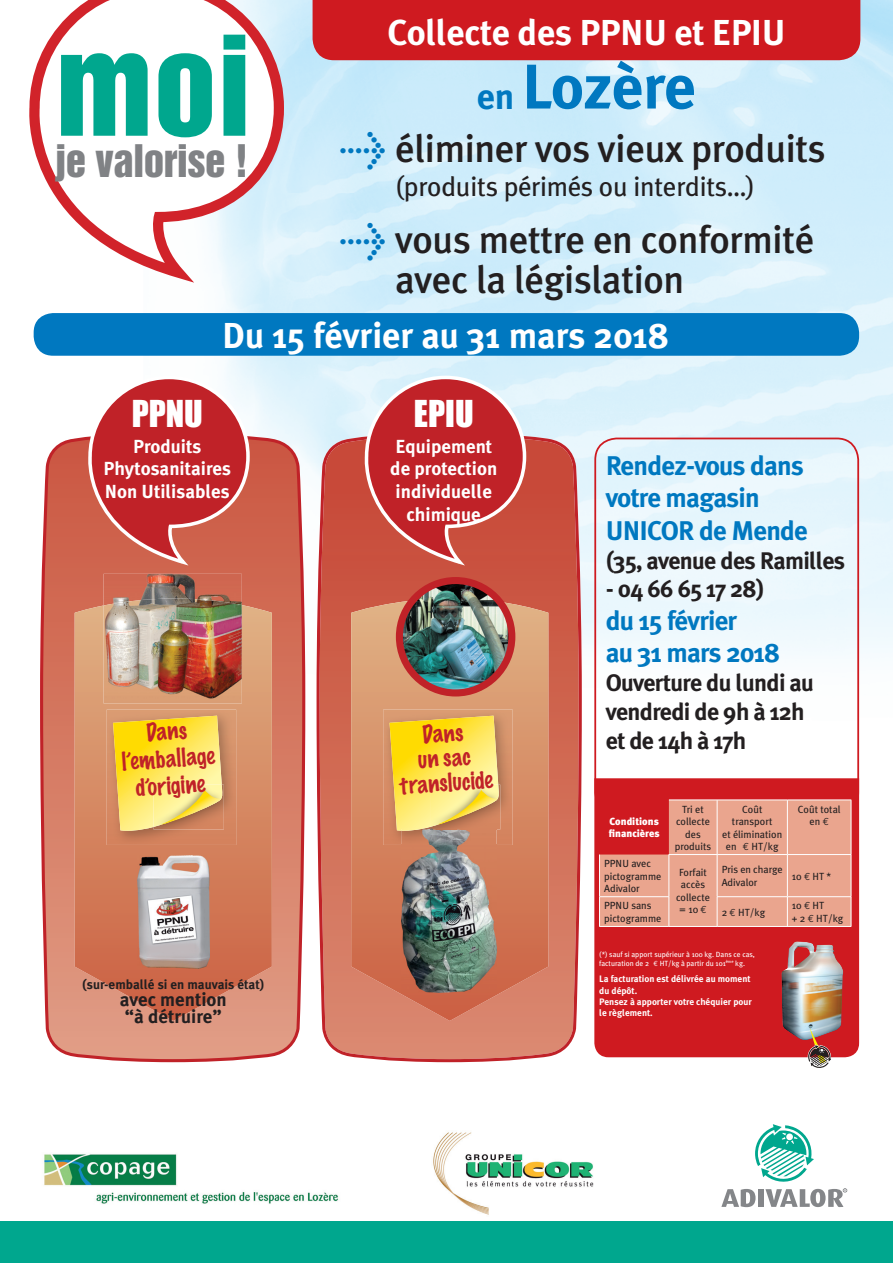
<style>
.page{position:relative;width:893px;height:1263px;background:#fff}
.page>*{position:absolute;margin:0;border:0;box-sizing:border-box;transform-origin:0 0}
.t1{font:126.45px "Helvetica Inserat LT";color:#00a78e}
.t2{font:700 63px "Meta Plus";letter-spacing:-.01em;color:#0078c0}
.t3{font:41.1px "Helvetica Inserat LT";letter-spacing:-.015em;color:#808285}
.t4{font:500 38.55px/40px "Meta Plus";letter-spacing:-.01em;color:#231f20}
.t5{font:700 36px "Meta Plus";letter-spacing:-.005em;color:#fff}
.t6{font:34.05px "Impact";color:#fff}
.t7{font:27.15px "Meta Plus";letter-spacing:-.01em;color:#231f20}
.t8{font:700 27px/32.4px "Meta Plus";letter-spacing:-.03em;color:#0078c0}
.t9{font:700 24px/28.8px "Meta Plus";letter-spacing:-.03em;color:#231f20}
.t10{font:100 22.65px/27.2px "Marker Felt";color:#c02228;text-align:center}
.t11{font:700 18.9px/22.6px "Meta Plus";color:#fff;text-align:center}
.t12{font:700 18.9px/17px "Meta Plus";color:#231f20}
.t13{font:700 13.2px "Meta Plus";color:#231f20}
.t14{font:10.35px/12.5px "Meta Plus";color:#231f20;text-align:center}
.t15{font:900 10.35px/12.5px "Meta Plus";color:#fff}
.t16{font:700 9.3px/11.2px "Meta Plus";color:#fff}
.t17{font:7.5px/9px "Meta Plus";color:#fff}
.s1{font-size:36px}
.s2{color:#0078c0}
.s3{font-family:"Euro Mono"}
</style>
<div class="page">
<img style="left:143px;top:0;width:749px;height:463px">
<img style="left:581px;top:463px;width:311px;height:270px">
<svg style="left:721px;top:1124px;width:125px;height:84px"></svg>
<div style="left:0;top:1221px;width:892px;height:41px;background:#00a78e"></div>
<div style="left:34px;top:313px;width:824px;height:42px;background:#0078c0;border-radius:20px"></div>
<div style="left:312px;top:0;width:548px;height:60px;background:#cf1a20"></div>
<div style="left:594px;top:437px;width:264px;height:377px;border:2px solid #cf1a20;border-radius:21px"></div>
<div style="left:594px;top:778px;width:264px;height:279px;background:#cf1a20"></div>
<img style="left:781px;top:941px;width:62px;height:99px">
<svg style="left:807px;top:1027px;width:24px;height:41px"></svg>
<svg style="left:599px;top:799px;width:252px;height:127px;background:#e79784"></svg>
<hr style="left:716px;top:925px;width:135px;height:1px;background:#fff">
<img style="left:44px;top:1154px;width:294px;height:50px">
<img style="left:433px;top:1132px;width:161px;height:83px">
<svg style="left:29px;top:0;width:260px;height:287px"></svg>
<svg style="left:40px;top:431px;width:267px;height:632px;background:#d77f6c"></svg>
<svg style="left:83px;top:374px;width:168px;height:193px"></svg>
<svg style="left:75px;top:605px;width:197px;height:415px;background:#d48562"></svg>
<img style="left:107px;top:709px;width:129px;height:135px">
<svg style="left:113px;top:715px;width:109px;height:115px;background:#f4d658"></svg>
<img style="left:103px;top:573px;width:139px;height:25px">
<img style="left:103px;top:598px;width:139px;height:105px">
<img style="left:137px;top:855px;width:72px;height:113px">
<svg style="left:316px;top:433px;width:265px;height:628px;background:#d26f5d"></svg>
<svg style="left:359px;top:374px;width:169px;height:193px;background:#c95050"></svg>
<svg style="left:351px;top:598px;width:197px;height:422px;background:#d58663"></svg>
<img style="left:383px;top:709px;width:129px;height:135px">
<svg style="left:389px;top:715px;width:109px;height:115px;background:#f5d757"></svg>
<img style="left:401px;top:828px;width:95px;height:163px">
<img style="left:401px;top:828px;width:20px;height:2px">
<img style="left:430px;top:828px;width:66px;height:1px">
<img style="left:399px;top:580px;width:112px;height:112px;border-radius:50%">
<div style="left:395px;top:577px;width:120px;height:119px;border:7px solid #c02228;border-radius:50%"></div>
<h3 class="t5" style="left:387px;top:19px;width:399px">Collecte des PPNU et EPIU</h3>
<h2 class="t2" style="left:476px;top:62px;width:221px"><span class="s1">en</span> Lozère</h2>
<h1 class="t1" style="left:55px;top:33px;width:198px">moi</h1>
<h3 class="t3" style="left:55px;top:143px;width:195px">je valorise !</h3>
<h3 class="t4" style="left:339px;top:131px;width:488px"><span class="s2">&gt;</span> éliminer vos vieux produits</h3>
<h3 class="t7" style="left:395px;top:176px;width:361px">(produits périmés ou interdits…)</h3>
<h3 class="t4" style="left:395px;top:223px;width:420px;text-indent:-56px"><span class="s2">&gt;</span> vous mettre en conformité avec la législation</h3>
<h3 class="t5" style="left:222px;top:322px;width:448px">Du 15 février au 31 mars 2018</h3>
<h3 class="t6" style="left:132px;top:393px;width:73px">PPNU</h3>
<h3 class="t11" style="left:103px;top:436px;width:129px">Produits<br>Phytosanitaires<br>Non Utilisables</h3>
<h3 class="t10" style="left:119px;top:721px;width:95px;rotate:-4deg">Dans lʻemballage dʻorigine</h3>
<p class="t13" style="left:82px;top:979px;width:184px">(sur-emballé si en mauvais état)</p>
<h3 class="t12" style="left:120px;top:992px;width:109px">avec mention “à détruire”</h3>
<h3 class="t6" style="left:414px;top:393px;width:61px">EPIU</h3>
<h3 class="t11" style="left:390px;top:436px;width:108px">Equipement de protection individuelle chimique</h3>
<h3 class="t10" style="left:395px;top:725px;width:95px;line-height:24.6px;rotate:-4deg">Dans<br>un sac translucide</h3>
<h3 class="t8" style="left:605px;top:451px;width:204px">Rendez-vous dans votre magasin<br>UNICOR de Mende</h3>
<h3 class="t9" style="left:605px;top:547px;width:241px">(35, avenue des Ramilles</h3>
<h3 class="t9" style="left:605px;top:576px;width:160px">- 04 66 65 17 28)</h3>
<h3 class="t8" style="left:605px;top:606px;width:176px">du 15 février<br>au 31 mars 2018</h3>
<h3 class="t9" style="left:605px;top:669px;width:210px">Ouverture du lundi au vendredi de 9h à 12h et de 14h à 17h</h3>
<p class="t15" style="left:608px;top:815px;width:52px">Conditions financières</p>
<p class="t14" style="left:674px;top:803px;width:38px">Tri et collecte des produits</p>
<p class="t14" style="left:722px;top:803px;width:61px">Coût transport<br>et élimination en <span class="s3">€</span> HT/kg</p>
<p class="t14" style="left:797px;top:803px;width:44px">Coût total en <span class="s3">€</span></p>
<p class="t14" style="left:604px;top:858px;width:59px;text-align:left">PPNU avec pictogramme<br>Adivalor</p>
<p class="t14" style="left:675px;top:866px;width:35px">Forfait accès collecte = 10 <span class="s3">€</span></p>
<p class="t14" style="left:721px;top:864px;width:63px;text-align:left">Pris en charge<br>Adivalor</p>
<p class="t14" style="left:791px;top:870px;width:41px">10 <span class="s3">€</span> HT *</p>
<p class="t14" style="left:604px;top:900px;width:59px;text-align:left">PPNU sans pictogramme</p>
<p class="t14" style="left:721px;top:906px;width:45px">2 <span class="s3">€</span> HT/kg</p>
<p class="t14" style="left:791px;top:900px;width:53px;text-align:left">10 <span class="s3">€</span> HT<br>+ 2 <span class="s3">€</span> HT/kg</p>
<p class="t17" style="left:599px;top:949px;width:157px">(*) sauf si apport supérieur à 100 kg. Dans ce cas, facturation de 2 <span class="s3">€</span> HT/kg à partir du 101<sup>ème</sup> kg.</p>
<p class="t16" style="left:599px;top:973px;width:154px">La facturation est délivrée au moment du dépôt.<br>Pensez à apporter votre chéquier pour le règlement.</p>
</div>
